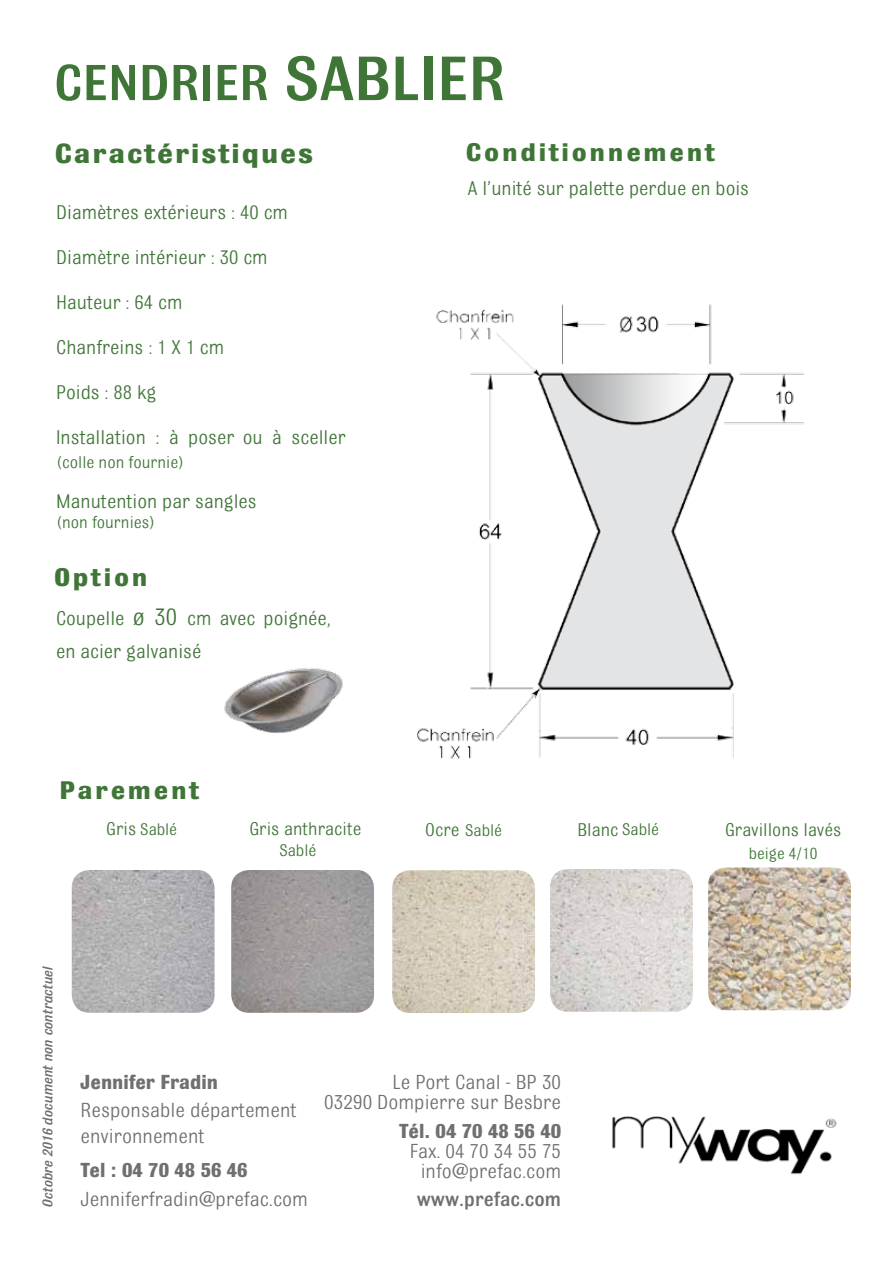
<style>
.page{position:relative;width:893px;height:1263px;background:#fff}
.page>*{position:absolute;margin:0;border:0;box-sizing:border-box;transform-origin:0 0}
.t1{font:500 66.3px "Bulldog";color:#407538;scale:1.06 1}
.t2{font:500 53.55px "Bulldog";color:#407538;scale:1.06 1}
.t3{font:700 29.4px "Bulldog";letter-spacing:.06em;color:#407538;scale:1.12 1}
.t4{font:700 27px "Bulldog";letter-spacing:.09em;color:#407538;scale:1.11 1}
.t5{font:21.6px/20px "Bulldog";color:#6f6f6e;text-align:right}
.t6{font:700 21.6px "Bulldog";color:#6f6f6e}
.t7{font:500 21.6px "Bulldog";color:#6f6f6e}
.t8{font:21px/45px "Bulldog";color:#407538}
.t9{font:19.5px "Bulldog";color:#407538}
.t10{font:18px "Bulldog";color:#407538}
.t11{font:17.85px "Bulldog";letter-spacing:-.005em;color:#407538}
.t12{font:17.4px "Bulldog";color:#407538}
.t13{font:italic 500 15px "Bulldog";color:#6f6f6e}
.s1{font-size:25.5px}
.s2{font-size:19.5px}
.s3{font-size:17.85px}
</style>
<div class="page">
<img style="left:72px;top:870px;width:143px;height:143px">
<img style="left:392px;top:870px;width:143px;height:143px">
<img style="left:550px;top:869px;width:143px;height:143px">
<img style="left:231px;top:870px;width:143px;height:143px">
<img style="left:708px;top:867px;width:143px;height:143px">
<img style="left:612px;top:1116px;width:225px;height:59px">
<img style="left:224px;top:667px;width:119px;height:66px">
<img style="left:417px;top:304px;width:387px;height:455px">
<h2 class="t2" style="left:54px;top:56px;width:105px">cendrier</h2>
<h1 class="t1" style="left:285px;top:45px;width:127px">sablier</h1>
<h3 class="t3" style="left:55px;top:139px;width:233px">Caractéristiques</h3>
<p class="t8" style="left:56px;top:189px;width:291px">Diamètres extérieurs : 40 cm<br>Diamètre intérieur : 30 cm<br>Hauteur : 64 cm<br>Chanfreins : 1 X 1 cm<br>Poids : 88 kg<br>Installation : à poser ou à sceller</p>
<p class="t10" style="left:56px;top:453px;width:130px">(colle non fournie)</p>
<p class="t8" style="left:56px;top:479px;width:202px">Manutention par sangles</p>
<p class="t10" style="left:56px;top:513px;width:101px">(non fournies)</p>
<p class="t4" style="left:54px;top:563px;width:86px">Option</p>
<p class="t8" style="left:56px;top:602px;width:276px;line-height:33px">Coupelle <span class="s1">ø 30</span> cm avec poignée, en acier galvanisé</p>
<p class="t4" style="left:466px;top:138px;width:226px">Conditionnement</p>
<p class="t8" style="left:468px;top:166px;width:283px">A l’unité sur palette perdue en bois</p>
<p class="t4" style="left:60px;top:777px;width:127px">Parement</p>
<p class="t11" style="left:106px;top:820px;width:72px"><span class="s2">Gris</span> Sablé</p>
<p class="t9" style="left:249px;top:819px;width:113px">Gris anthracite</p>
<p class="t11" style="left:425px;top:821px;width:78px"><span class="s2">Ocre</span> Sablé</p>
<p class="t9" style="left:577px;top:820px;width:83px">Blanc <span class="s3">Sablé</span></p>
<p class="t11" style="left:279px;top:841px;width:38px">Sablé</p>
<p class="t13" style="left:40px;top:1207px;width:243px;rotate:-90deg">Octobre 2016 document non contractuel</p>
<p class="t6" style="left:81px;top:1070px;width:139px">Jennifer Fradin</p>
<p class="t5" style="left:81px;top:1097px;width:218px;line-height:25.5px;text-align:left">Responsable département environnement</p>
<p class="t6" style="left:81px;top:1159px;width:169px">Tel : 04 70 48 56 46</p>
<p class="t5" style="left:81px;top:1188px;width:229px">Jenniferfradin@prefac.com</p>
<p class="t5" style="left:324px;top:1072px;width:238px">Le Port Canal - BP 30<br>03290 Dompierre sur Besbre</p>
<p class="t6" style="left:399px;top:1119px;width:164px">Tél. 04 70 48 56 40</p>
<p class="t5" style="left:410px;top:1140px;width:153px;text-align:center">Fax. 04 70 34 55 75 info@prefac.com</p>
<p class="t7" style="left:417px;top:1188px;width:146px">www.prefac.com</p>
<p class="t9" style="left:725px;top:820px;width:118px">Gravillons lavés</p>
<p class="t12" style="left:749px;top:844px;width:70px">beige 4/10</p>
</div>
